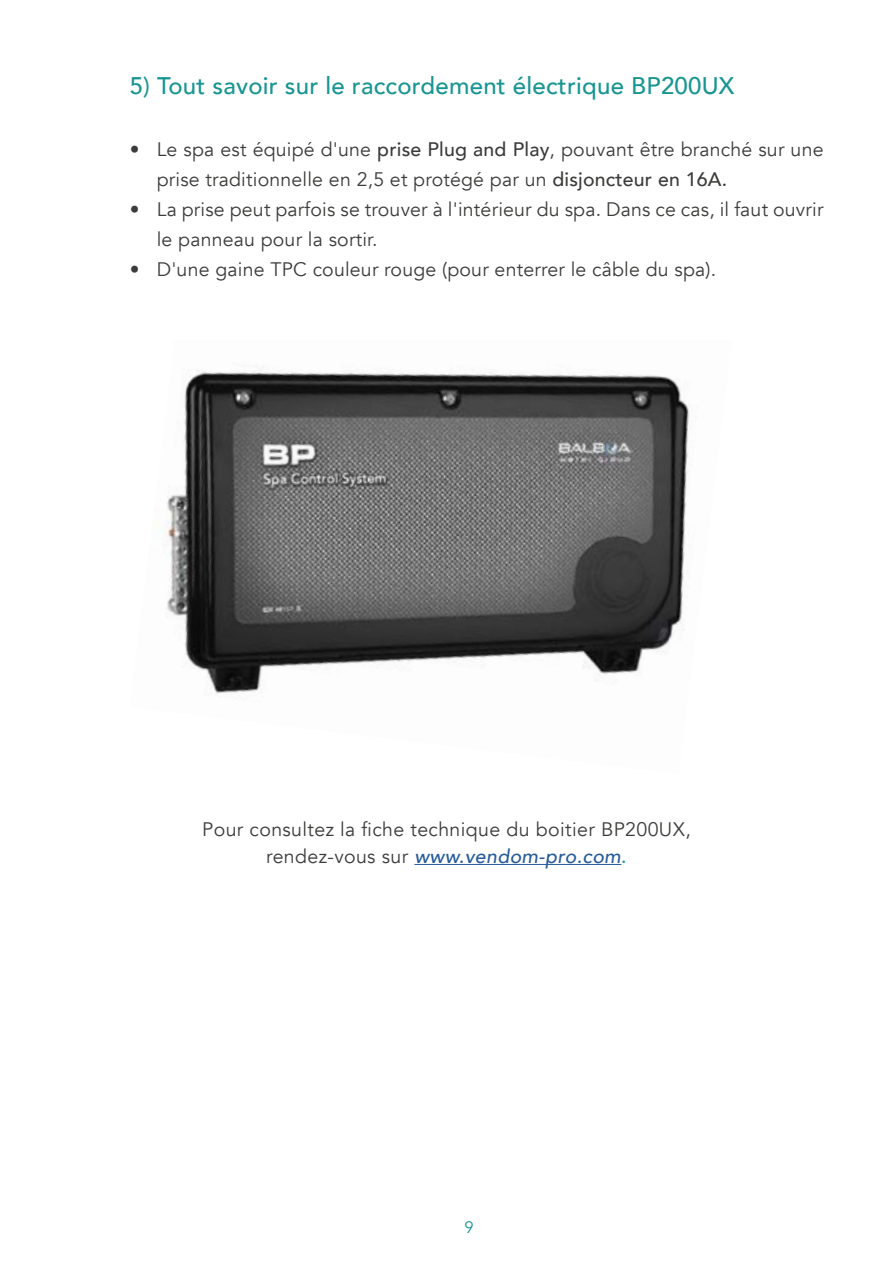
<style>
.page{position:relative;width:893px;height:1263px;background:#fff}
.page>*{position:absolute;margin:0;border:0;box-sizing:border-box;transform-origin:0 0}
.t1{font:500 24px "Avenir";letter-spacing:.01em;color:#189592}
.t2{font:19.5px/30px "Avenir";letter-spacing:.01em;color:#3c3c3b}
.t3{font:16.5px "Avenir";color:#189592}
.s1{font-weight:500}
.s2{font-weight:500;font-style:italic;color:#275b9b}
.s3{font-weight:500;color:#189592}
</style>
<div class="page">
<img style="left:152px;top:369px;width:538px;height:325px">
<hr style="left:414px;top:864px;width:207px;height:1px;background:#275b9b">
<p class="t1" style="left:130px;top:65px;width:606px">5) Tout savoir sur le raccordement électrique BP200UX</p>
<p class="t2" style="left:157px;top:134px;width:668px;text-indent:-27px">• Le spa est équipé d'une <span class="s1">prise Plug and Play</span>, pouvant être branché sur une prise traditionnelle en 2,5 et protégé par un <span class="s1">disjoncteur en 16A.</span></p>
<p class="t2" style="left:157px;top:194px;width:668px;text-indent:-27px">• La prise peut parfois se trouver à l'intérieur du spa. Dans ce cas, il faut ouvrir le panneau pour la sortir.</p>
<p class="t2" style="left:130px;top:254px;width:588px">• D'une gaine TPC couleur rouge (pour enterrer le câble du spa).</p>
<p class="t2" style="left:202px;top:816px;width:490px;line-height:27px;text-align:center">Pour consultez la fiche technique du boitier BP200UX, rendez-vous sur <span class="s2">www.vendom-pro.com</span><span class="s3">.</span></p>
<p class="t3" style="left:465px;top:1217px;width:11px">9</p>
</div>
